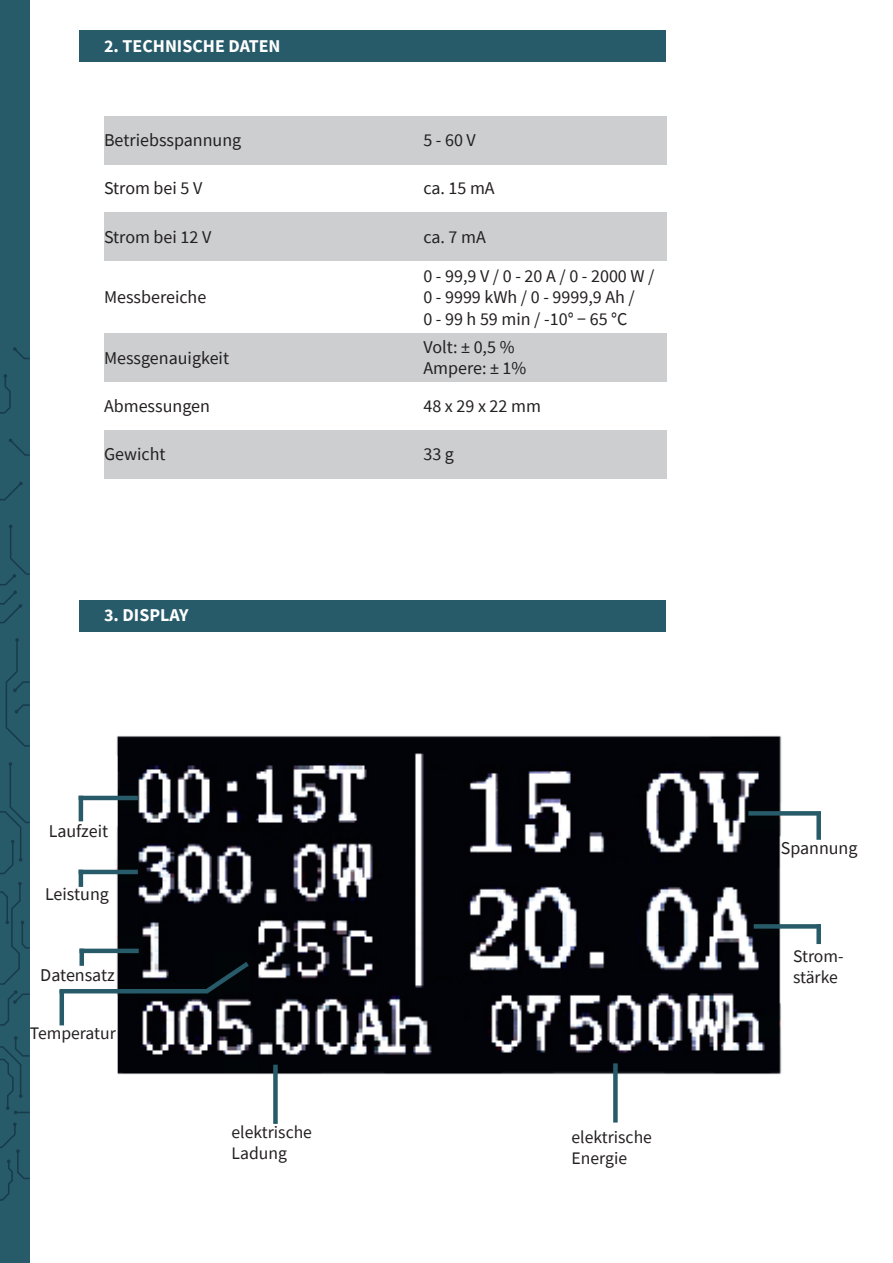
<style>
.page{position:relative;width:893px;height:1263px;background:#fff}
.page>*{position:absolute;margin:0;border:0;box-sizing:border-box;transform-origin:0 0}
.t1{font:18px/21.6px "Source Sans Pro";color:#231f20}
.t2{font:700 18px "Source Sans Pro";color:#fff}
.t3{font:17.7px/21.1px "Source Sans Pro";color:#231f20}
</style>
<div class="page">
<div style="left:104px;top:430px;width:562px;height:49px;background:#cccecf"></div>
<div style="left:104px;top:334px;width:562px;height:48px;background:#cccecf"></div>
<div style="left:104px;top:213px;width:562px;height:48px;background:#cccecf"></div>
<div style="left:104px;top:116px;width:562px;height:48px;background:#cccecf"></div>
<div style="left:0;top:0;width:30px;height:1263px;background:#275b6a"></div>
<div style="left:80px;top:30px;width:586px;height:32px;background:#275b6a"></div>
<svg style="left:0;top:1122px;width:30px;height:79px"></svg>
<svg style="left:0;top:1036px;width:30px;height:78px"></svg>
<svg style="left:0;top:882px;width:30px;height:144px"></svg>
<svg style="left:0;top:762px;width:30px;height:112px"></svg>
<svg style="left:5px;top:638px;width:25px;height:109px"></svg>
<svg style="left:0;top:525px;width:30px;height:99px"></svg>
<svg style="left:0;top:482px;width:23px;height:19px"></svg>
<svg style="left:9px;top:438px;width:21px;height:18px"></svg>
<svg style="left:0;top:374px;width:11px;height:40px"></svg>
<svg style="left:13px;top:347px;width:17px;height:12px"></svg>
<hr style="left:892px;top:0;width:1px;height:1263px;background:#275b6a">
<svg style="left:892px;top:1160px;width:1px;height:41px"></svg>
<svg style="left:892px;top:1123px;width:1px;height:26px"></svg>
<svg style="left:892px;top:1045px;width:1px;height:52px"></svg>
<svg style="left:892px;top:882px;width:1px;height:144px"></svg>
<svg style="left:892px;top:810px;width:1px;height:51px"></svg>
<svg style="left:892px;top:574px;width:1px;height:50px"></svg>
<div style="left:80px;top:599px;width:586px;height:32px;background:#275b6a"></div>
<img style="left:86px;top:735px;width:735px;height:388px">
<hr style="left:79px;top:796px;width:59px;height:4px;background:#275b6a">
<hr style="left:79px;top:870px;width:59px;height:4px;background:#275b6a">
<hr style="left:80px;top:949px;width:59px;height:4px;background:#275b6a">
<div style="left:273px;top:1065px;width:5px;height:59px;background:#275b6a"></div>
<hr style="left:60px;top:989px;width:147px;height:4px;background:#275b6a">
<svg style="left:200px;top:957px;width:54px;height:41px;background:#050e12"></svg>
<div style="left:613px;top:1063px;width:5px;height:59px;background:#275b6a"></div>
<div style="left:754px;top:924px;width:67px;height:5px;background:#275b6a"></div>
<div style="left:748px;top:811px;width:73px;height:5px;background:#275b6a"></div>
<hr style="left:79px;top:796px;width:4px;height:25px;background:#275b6a">
<hr style="left:79px;top:870px;width:4px;height:17px;background:#275b6a">
<hr style="left:80px;top:949px;width:4px;height:17px;background:#275b6a">
<hr style="left:60px;top:990px;width:4px;height:35px;background:#275b6a">
<div style="left:816px;top:813px;width:5px;height:27px;background:#275b6a"></div>
<div style="left:816px;top:924px;width:5px;height:20px;background:#275b6a"></div>
<p class="t2" style="left:104px;top:33px;width:178px">2. TECHNISCHE DATEN</p>
<p class="t1" style="left:104px;top:129px;width:139px">Betriebsspannung</p>
<p class="t1" style="left:104px;top:177px;width:100px">Strom bei 5 V</p>
<p class="t1" style="left:104px;top:226px;width:109px">Strom bei 12 V</p>
<p class="t1" style="left:104px;top:286px;width:104px">Messbereiche</p>
<p class="t1" style="left:104px;top:347px;width:127px">Messgenauigkeit</p>
<p class="t1" style="left:104px;top:395px;width:107px">Abmessungen</p>
<p class="t1" style="left:104px;top:443px;width:63px">Gewicht</p>
<p class="t2" style="left:104px;top:603px;width:86px">3. DISPLAY</p>
<p class="t1" style="left:49px;top:820px;width:61px">Laufzeit</p>
<p class="t1" style="left:45px;top:883px;width:65px">Leistung</p>
<p class="t1" style="left:40px;top:964px;width:76px">Datensatz</p>
<p class="t3" style="left:30px;top:1022px;width:88px">Temperatur</p>
<p class="t3" style="left:232px;top:1121px;width:82px">elektrische<br>Ladung</p>
<p class="t1" style="left:423px;top:129px;width:54px">5 - 60 V</p>
<p class="t1" style="left:423px;top:177px;width:73px">ca. 15 mA</p>
<p class="t1" style="left:423px;top:226px;width:64px">ca. 7 mA</p>
<p class="t1" style="left:423px;top:265px;width:233px">0 - 99,9 V / 0 - 20 A / 0 - 2000 W /<br>0 - 9999 kWh / 0 - 9999,9 Ah /</p>
<p class="t1" style="left:423px;top:308px;width:206px">0 - 99 h 59 min / -10° − 65 °C</p>
<p class="t1" style="left:423px;top:336px;width:93px">Volt: ± 0,5 %</p>
<p class="t1" style="left:423px;top:358px;width:105px">Ampere: ± 1%</p>
<p class="t1" style="left:423px;top:395px;width:119px">48 x 29 x 22 mm</p>
<p class="t1" style="left:423px;top:443px;width:32px">33 g</p>
<p class="t3" style="left:571px;top:1126px;width:82px">elektrische<br>Energie</p>
<p class="t1" style="left:781px;top:837px;width:78px">Spannung</p>
<p class="t3" style="left:793px;top:945px;width:52px">Strom&shy;stärke</p>
</div>
